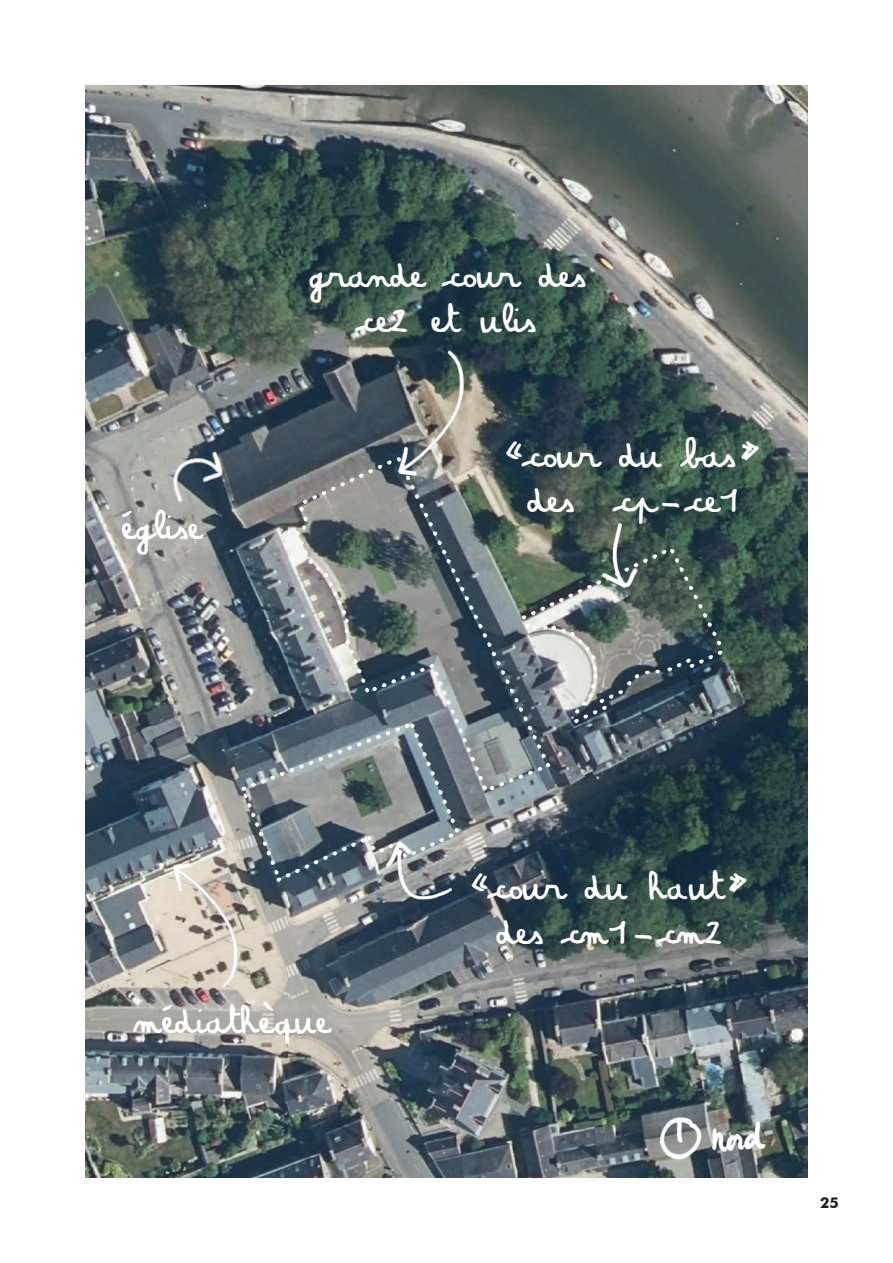
<style>
.page{position:relative;width:893px;height:1263px;background:#fff}
.page>*{position:absolute;margin:0;border:0;box-sizing:border-box;transform-origin:0 0}
.t1{font:45px "Amandine";color:#fff}
.t2{font:42px/45px "Amandine";color:#fff;text-align:center}
.t3{font:700 15px "Futura BT";color:#231f20}
</style>
<div class="page">
<img style="left:85px;top:85px;width:723px;height:1093px">
<img style="left:639px;top:1110px;width:143px;height:58px">
<img style="left:589px;top:519px;width:65px;height:91px">
<img style="left:391px;top:332px;width:88px;height:164px">
<img style="left:153px;top:436px;width:91px;height:83px">
<img style="left:346px;top:830px;width:116px;height:75px">
<img style="left:172px;top:856px;width:79px;height:160px">
<svg style="left:308px;top:559px;width:13px;height:13px"></svg>
<svg style="left:367px;top:835px;width:9px;height:15px"></svg>
<svg style="left:398px;top:843px;width:9px;height:15px"></svg>
<svg style="left:626px;top:669px;width:34px;height:17px"></svg>
<svg style="left:524px;top:623px;width:74px;height:91px;background:#a2a6a8"></svg>
<p class="t2" style="left:307px;top:253px;width:279px">grande cour des ce2 et ulis</p>
<p class="t2" style="left:119px;top:505px;width:83px">église</p>
<p class="t2" style="left:504px;top:434px;width:258px">«cour du bas» des cp-ce1</p>
<p class="t1" style="left:516px;top:799px;width:365px;rotate:-116deg">..................................</p>
<p class="t1" style="left:272px;top:469px;width:118px;rotate:-25deg">..........</p>
<p class="t1" style="left:261px;top:544px;width:26px;rotate:-90deg">.</p>
<p class="t1" style="left:271px;top:583px;width:67px;rotate:-112deg">.....</p>
<p class="t1" style="left:688px;top:677px;width:128px;rotate:-117deg">...........</p>
<p class="t1" style="left:491px;top:585px;width:180px;rotate:-25deg">................</p>
<p class="t1" style="left:312px;top:646px;width:67px;rotate:-116deg">.....</p>
<p class="t1" style="left:304px;top:647px;width:36px;rotate:-90deg">..</p>
<p class="t1" style="left:333px;top:721px;width:77px;rotate:-112deg">......</p>
<p class="t1" style="left:659px;top:633px;width:56px;rotate:-25deg">....</p>
<p class="t1" style="left:569px;top:669px;width:121px;rotate:-25deg">... ...</p>
<p class="t1" style="left:463px;top:700px;width:87px;rotate:158deg">.......</p>
<p class="t1" style="left:451px;top:819px;width:149px;rotate:-113deg">.............</p>
<p class="t1" style="left:543px;top:688px;width:56px;rotate:-25deg">....</p>
<p class="t1" style="left:423px;top:862px;width:139px;rotate:-113deg">............</p>
<p class="t1" style="left:213px;top:754px;width:200px;rotate:-21deg">..................</p>
<p class="t1" style="left:571px;top:803px;width:77px;rotate:158deg">......</p>
<p class="t1" style="left:242px;top:903px;width:108px;rotate:-112deg">.........</p>
<p class="t1" style="left:246px;top:847px;width:200px;rotate:-25deg">............ .....</p>
<p class="t2" style="left:470px;top:865px;width:280px">«cour du haut» des cm1-cm2</p>
<p class="t2" style="left:134px;top:1000px;width:196px">médiathèque</p>
<p class="t3" style="left:820px;top:1193px;width:20px">25</p>
</div>
